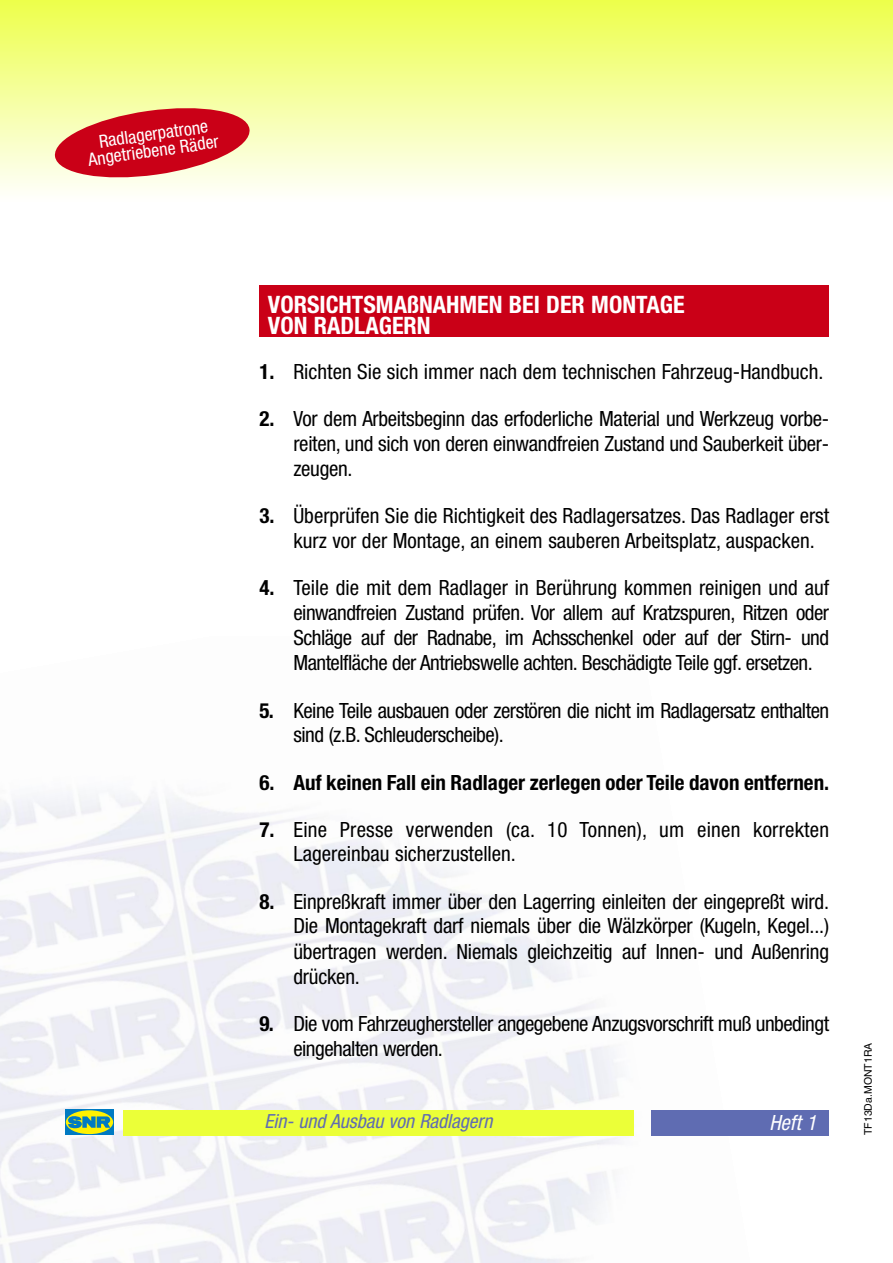
<style>
.page{position:relative;width:893px;height:1263px;background:#fff}
.page>*{position:absolute;margin:0;border:0;box-sizing:border-box;transform-origin:0 0}
.t1{font:700 condensed 24px/21px "Helvetica Neue";color:#fff}
.t2{font:condensed 21px/25px "Helvetica Neue";letter-spacing:-.01em;color:#000;text-align:justify}
.t3{font:condensed 21px/24.6px "Helvetica Neue";letter-spacing:.01em;color:#000}
.t4{font:700 condensed 21px "Helvetica Neue";color:#000}
.t5{font:italic condensed 21px "Helvetica Neue";color:#fff}
.t6{font:italic condensed 19.5px "Helvetica Neue";color:#5f6cb2}
.t7{font:condensed 18px/16.5px "Helvetica Neue";color:#fff;text-align:center}
.t8{font:10.5px "Helvetica";color:#000}
.s1{font-weight:700}
</style>
<div class="page">
<img style="left:0;top:794px;width:750px;height:469px">
<div style="left:0;top:0;width:893px;height:201px;background:linear-gradient(to bottom,#edff4a,#fffffd)"></div>
<div style="left:259px;top:285px;width:570px;height:51px;background:#ca0017"></div>
<svg style="left:53px;top:103px;width:199px;height:79px;background:#db5e58"></svg>
<div style="left:652px;top:1110px;width:177px;height:25px;background:#5f6cb2"></div>
<div style="left:123px;top:1110px;width:511px;height:25px;background:#ebff38"></div>
<svg style="left:65px;top:1109px;width:49px;height:26px"></svg>
<div style="left:66px;top:1110px;width:47px;height:24px;background:#fff101;border-radius:50%"></div>
<svg style="left:68px;top:1116px;width:42px;height:13px"></svg>
<p class="t7" style="left:85px;top:136px;width:133px;rotate:-8deg">Radlagerpatrone<br>Angetriebene Räder</p>
<p class="t1" style="left:268px;top:294px;width:418px">VORSICHTSMAßNAHMEN BEI DER MONTAGE<br>VON RADLAGERN</p>
<p class="t2" style="left:259px;top:361px;width:566px"><span class="s1">1.</span> Richten Sie sich immer nach dem technischen Fahrzeug-Handbuch.</p>
<p class="t2" style="left:293px;top:408px;width:537px;text-indent:-34px"><span class="s1">2.</span> Vor dem Arbeitsbeginn das erfoderliche Material und Werkzeug vorbe&shy;reiten, und sich von deren einwandfreien Zustand und Sauberkeit über&shy;zeugen.</p>
<p class="t2" style="left:293px;top:505px;width:537px;line-height:24.6px;text-indent:-34px"><span class="s1">3.</span> Überprüfen Sie die Richtigkeit des Radlagersatzes. Das Radlager erst kurz vor der Montage, an einem sauberen Arbeitsplatz, auspacken.</p>
<p class="t2" style="left:293px;top:577px;width:537px;text-indent:-34px"><span class="s1">4.</span> Teile die mit dem Radlager in Berührung kommen reinigen und auf einwandfreien Zustand prüfen. Vor allem auf Kratzspuren, Ritzen oder Schläge auf der Radnabe, im Achsschenkel oder auf der Stirn- und Mantelfläche der Antriebswelle achten. Beschädigte Teile ggf. ersetzen.</p>
<p class="t2" style="left:293px;top:700px;width:537px;line-height:24.6px;text-indent:-34px"><span class="s1">5.</span> Keine Teile ausbauen oder zerstören die nicht im Radlagersatz enthalten sind (z.B. Schleuderscheibe).</p>
<p class="t4" style="left:259px;top:770px;width:571px">6. Auf keinen Fall ein Radlager zerlegen oder Teile davon entfernen.</p>
<p class="t3" style="left:293px;top:819px;width:537px;text-indent:-34px"><span class="s1">7.</span> Eine Presse verwenden (ca. 10 Tonnen), um einen korrekten<br>Lagereinbau sicherzustellen.</p>
<p class="t2" style="left:293px;top:890px;width:537px;text-indent:-34px"><span class="s1">8.</span> Einpreßkraft immer über den Lagerring einleiten der eingepreßt wird.<br>Die Montagekraft darf niemals über die Wälzkörper (Kugeln, Kegel...) übertragen werden. Niemals gleichzeitig auf Innen- und Außenring drücken.</p>
<p class="t2" style="left:293px;top:1013px;width:537px;line-height:24.6px;text-indent:-34px"><span class="s1">9.</span> Die vom Fahrzeughersteller angegebene Anzugsvorschrift muß unbedingt eingehalten werden.</p>
<p class="t6" style="left:215px;top:1114px;width:341px">Montage - Démontage des roulements de roue</p>
<p class="t6" style="left:264px;top:1114px;width:229px">Ein- und Ausbau von Radlagern</p>
<p class="t5" style="left:769px;top:1115px;width:49px">Heft 1</p>
<p class="t8" style="left:864px;top:1135px;width:94px;rotate:-90deg">TF13Da.MONT1RA</p>
</div>
